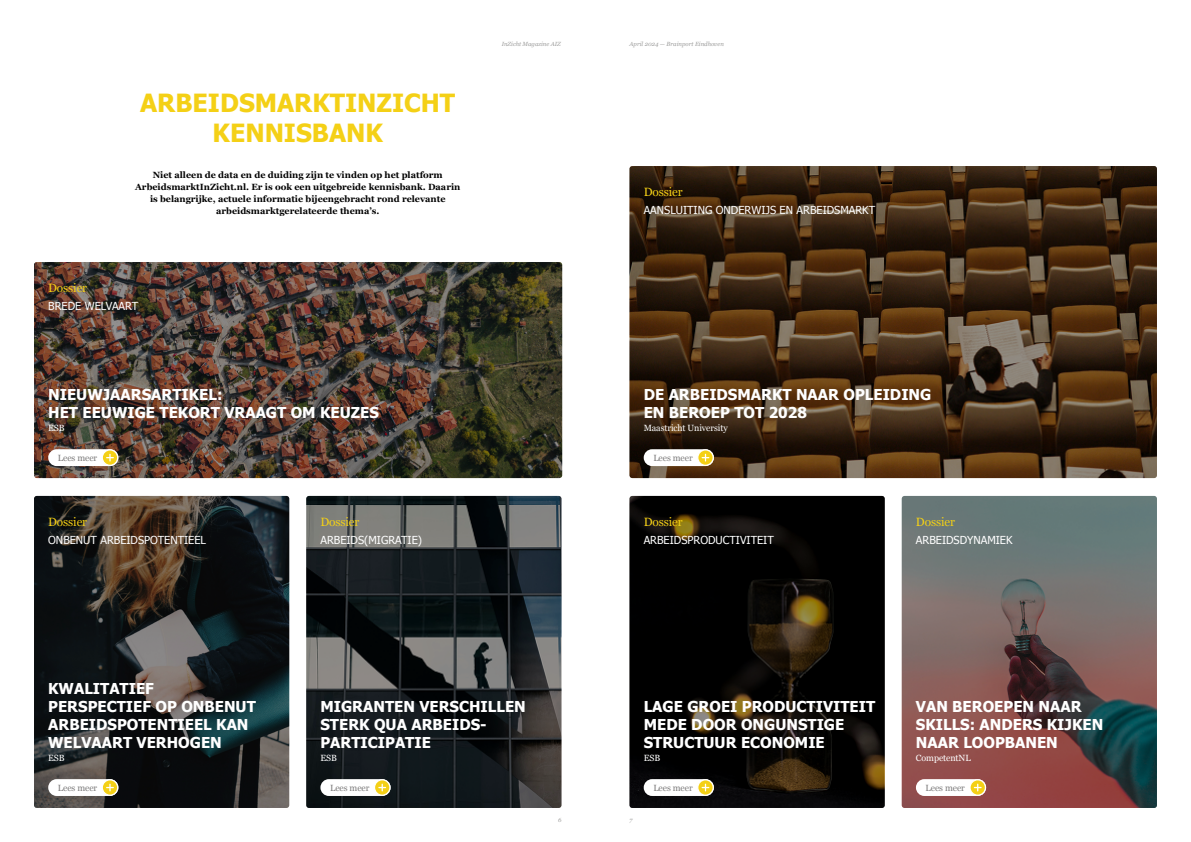
<style>
.page{position:relative;width:1191px;height:842px;background:#fff}
.page>*{position:absolute;margin:0;border:0;box-sizing:border-box;transform-origin:0 0}
.t1{font:700 25px/30px "Tahoma";color:#f4d016;text-align:center}
.t2{font:700 15px/18px "Tahoma";color:#fff}
.t3{font:12px "Georgia";letter-spacing:-.01em;color:#f4d016}
.t4{font:11px "Tahoma";color:#fff}
.t5{font:700 9px/12px "Georgia";color:#000;text-align:center}
.t6{font:9px "Georgia";letter-spacing:-.01em;color:#7c7b7b}
.t7{font:9px "Georgia";letter-spacing:-.01em;color:#fff}
.t8{font:italic 6px "Georgia";color:#9d9d9c}
</style>
<div class="page">
<img style="left:306px;top:496px;width:255px;height:312px">
<img style="left:34px;top:262px;width:528px;height:216px">
<img style="left:34px;top:496px;width:255px;height:312px">
<img style="left:629px;top:496px;width:255px;height:312px">
<img style="left:901px;top:496px;width:256px;height:312px">
<img style="left:629px;top:166px;width:528px;height:312px">
<div style="left:320px;top:779px;width:70px;height:17px;background:#fff;border-radius:8px"></div>
<svg style="left:374px;top:779px;width:16px;height:17px"></svg>
<div style="left:48px;top:449px;width:70px;height:17px;background:#fff;border-radius:8px"></div>
<svg style="left:102px;top:449px;width:16px;height:17px"></svg>
<div style="left:48px;top:779px;width:70px;height:17px;background:#fff;border-radius:8px"></div>
<svg style="left:102px;top:779px;width:16px;height:17px"></svg>
<div style="left:643px;top:779px;width:71px;height:17px;background:#fff;border-radius:8px"></div>
<svg style="left:697px;top:779px;width:17px;height:17px"></svg>
<div style="left:916px;top:779px;width:70px;height:17px;background:#fff;border-radius:8px"></div>
<svg style="left:969px;top:779px;width:17px;height:17px"></svg>
<div style="left:643px;top:449px;width:71px;height:17px;background:#fff;border-radius:8px"></div>
<svg style="left:697px;top:449px;width:17px;height:17px"></svg>
<h1 class="t1" style="left:140px;top:86px;width:316px">ARBEIDSMARKTINZICHT<br>KENNISBANK</h1>
<p class="t3" style="left:48px;top:279px;width:40px">Dossier</p>
<p class="t5" style="left:135px;top:168px;width:327px">Niet alleen de data en de duiding zijn te vinden op het platform ArbeidsmarktInZicht.nl. Er is ook een uitgebreide kennisbank. Daarin is belangrijke, actuele informatie bijeengebracht rond relevante arbeidsmarktgerelateerde thema’s.</p>
<p class="t4" style="left:48px;top:299px;width:91px">BREDE WELVAART</p>
<p class="t2" style="left:48px;top:385px;width:332px">NIEUWJAARSARTIKEL:<br>HET EEUWIGE TEKORT VRAAGT OM KEUZES</p>
<p class="t7" style="left:48px;top:422px;width:18px">ESB</p>
<p class="t6" style="left:58px;top:451px;width:41px">Lees meer</p>
<p class="t3" style="left:48px;top:513px;width:40px">Dossier</p>
<p class="t4" style="left:48px;top:533px;width:159px">ONBENUT ARBEIDSPOTENTIEEL</p>
<p class="t3" style="left:320px;top:513px;width:40px">Dossier</p>
<p class="t4" style="left:320px;top:533px;width:103px">ARBEIDS(MIGRATIE)</p>
<p class="t8" style="left:502px;top:40px;width:61px">InZicht Magazine AIZ</p>
<p class="t8" style="left:629px;top:40px;width:96px">April 2024 — Brainport Eindhoven</p>
<p class="t3" style="left:643px;top:183px;width:40px">Dossier</p>
<p class="t4" style="left:643px;top:203px;width:233px">AANSLUITING ONDERWIJS EN ARBEIDSMARKT</p>
<p class="t2" style="left:643px;top:385px;width:289px">DE ARBEIDSMARKT NAAR OPLEIDING<br>EN BEROEP TOT 2028</p>
<p class="t7" style="left:643px;top:422px;width:86px">Maastricht University</p>
<p class="t6" style="left:653px;top:451px;width:41px">Lees meer</p>
<p class="t3" style="left:643px;top:513px;width:40px">Dossier</p>
<p class="t4" style="left:643px;top:533px;width:132px">ARBEIDSPRODUCTIVITEIT</p>
<p class="t3" style="left:916px;top:513px;width:40px">Dossier</p>
<p class="t4" style="left:916px;top:533px;width:98px">ARBEIDSDYNAMIEK</p>
<p class="t2" style="left:48px;top:679px;width:209px">KWALITATIEF<br>PERSPECTIEF OP ONBENUT<br>ARBEIDSPOTENTIEEL KAN<br>WELVAART VERHOGEN</p>
<p class="t7" style="left:48px;top:751px;width:18px">ESB</p>
<p class="t2" style="left:320px;top:697px;width:207px">MIGRANTEN VERSCHILLEN<br>STERK QUA ARBEIDS-<br>PARTICIPATIE</p>
<p class="t7" style="left:320px;top:751px;width:18px">ESB</p>
<p class="t2" style="left:643px;top:697px;width:233px">LAGE GROEI PRODUCTIVITEIT<br>MEDE DOOR ONGUNSTIGE<br>STRUCTUUR ECONOMIE</p>
<p class="t7" style="left:643px;top:751px;width:18px">ESB</p>
<p class="t2" style="left:916px;top:697px;width:189px">VAN BEROEPEN NAAR<br>SKILLS: ANDERS KIJKEN<br>NAAR LOOPBANEN</p>
<p class="t7" style="left:916px;top:751px;width:56px">CompetentNL</p>
<p class="t6" style="left:58px;top:781px;width:41px">Lees meer</p>
<p class="t6" style="left:653px;top:781px;width:41px">Lees meer</p>
<p class="t6" style="left:925px;top:781px;width:41px">Lees meer</p>
<p class="t6" style="left:330px;top:781px;width:41px">Lees meer</p>
<p class="t8" style="left:558px;top:815px;width:5px">6</p>
<p class="t8" style="left:629px;top:815px;width:4px">7</p>
</div>
